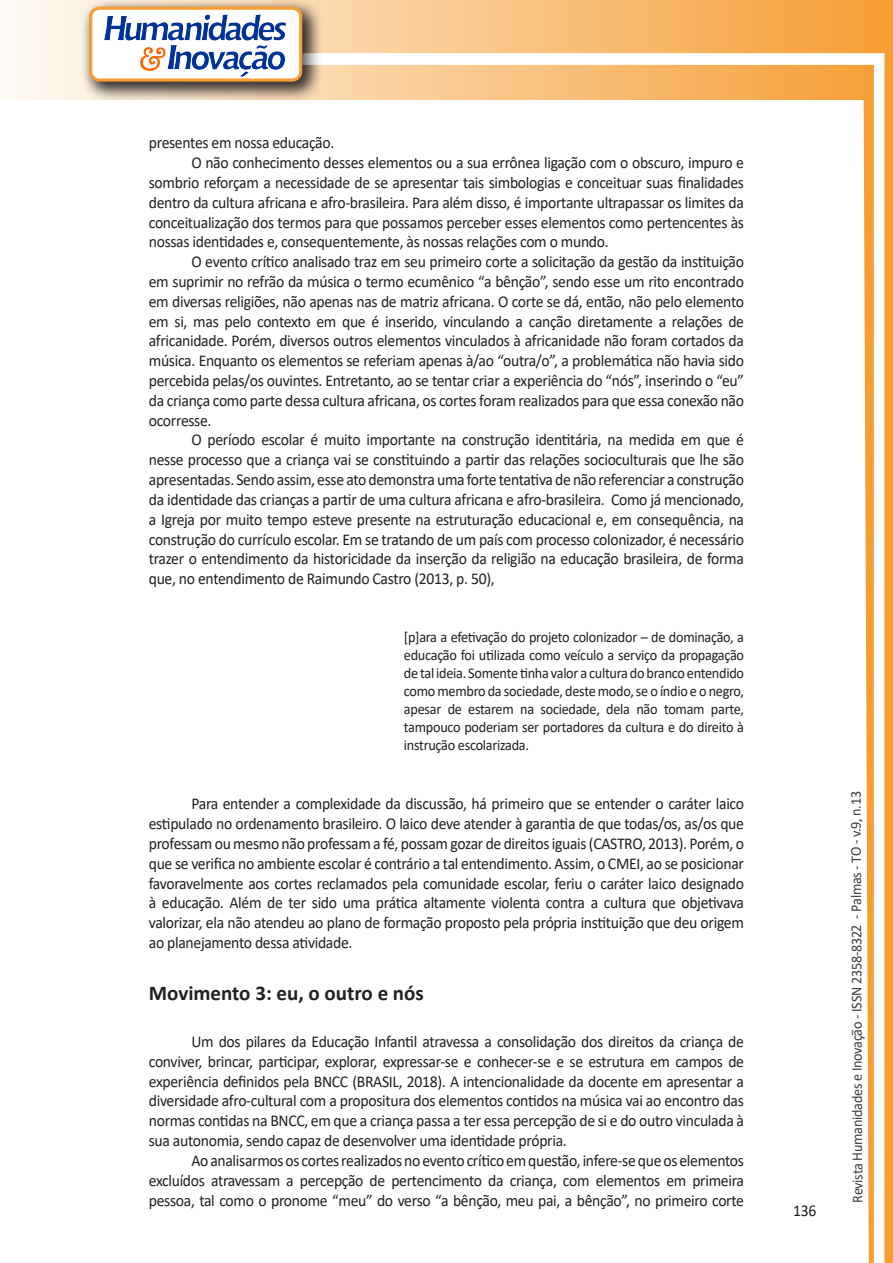
<style>
.page{position:relative;width:893px;height:1263px;background:#fff}
.page>*{position:absolute;margin:0;border:0;box-sizing:border-box;transform-origin:0 0}
.Titulo_2{font:700 21px "Calibri";color:#231f20}
.texto{font:16.5px/19.8px "Calibri";letter-spacing:-.02em;color:#231f20;text-align:justify;scale:.95 1}
.citacao{font:15px/18px "Calibri";letter-spacing:-.02em;color:#231f20;text-align:justify;scale:.95 1}
.t1{font:15px "Calibri";letter-spacing:-.025em;color:#3e3e3f;scale:.95 1}
</style>
<div class="page">
<svg style="left:5px;top:0;width:858px;height:100px;background:#f9c484"></svg>
<div style="left:302px;top:53px;width:582px;height:12px;background:#fff;border:2px solid #fff"></div>
<svg style="left:863px;top:0;width:30px;height:1263px"></svg>
<div style="left:81px;top:0;width:241px;height:102px;background:#231f20;opacity:.75"></div>
<div style="left:91px;top:8px;width:210px;height:72px;background:#fff;border-radius:9px"></div>
<img style="left:104px;top:14px;width:181px;height:62px">
<div style="left:89px;top:7px;width:213px;height:75px;border:3px solid #f69e34;border-radius:9px"></div>
<p class="texto" style="left:149px;top:133px;width:197px">presentes em nossa educação.</p>
<p class="texto" style="left:149px;top:152px;width:628px;text-indent:43px">O não conhecimento desses elementos ou a sua errônea ligação com o obscuro, impuro e sombrio reforçam a necessidade de se apresentar tais simbologias e conceituar suas finalidades dentro da cultura africana e afro-brasileira. Para além disso, é importante ultrapassar os limites da conceitualização dos termos para que possamos perceber esses elementos como pertencentes às nossas identidades e, consequentemente, às nossas relações com o mundo.</p>
<p class="texto" style="left:149px;top:251px;width:628px;text-indent:43px">O evento crítico analisado traz em seu primeiro corte a solicitação da gestão da instituição em suprimir no refrão da música o termo ecumênico “a bênção”, sendo esse um rito encontrado em diversas religiões, não apenas nas de matriz africana. O corte se dá, então, não pelo elemento em si, mas pelo contexto em que é inserido, vinculando a canção diretamente a relações de africanidade. Porém, diversos outros elementos vinculados à africanidade não foram cortados da música. Enquanto os elementos se referiam apenas à/ao “outra/o”, a problemática não havia sido percebida pelas/os ouvintes. Entretanto, ao se tentar criar a experiência do “nós”, inserindo o “eu” da criança como parte dessa cultura africana, os cortes foram realizados para que essa conexão não ocorresse.</p>
<p class="texto" style="left:149px;top:430px;width:628px;text-indent:43px">O período escolar é muito importante na construção identitária, na medida em que é nesse processo que a criança vai se constituindo a partir das relações socioculturais que lhe são apresentadas. Sendo assim, esse ato demonstra uma forte tentativa de não referenciar a construção da identidade das crianças a partir de uma cultura africana e afro-brasileira. Como já mencionado, a Igreja por muito tempo esteve presente na estruturação educacional e, em consequência, na construção do currículo escolar. Em se tratando de um país com processo colonizador, é necessário trazer o entendimento da historicidade da inserção da religião na educação brasileira, de forma que, no entendimento de Raimundo Castro (2013, p. 50),</p>
<p class="citacao" style="left:404px;top:627px;width:360px">[p]ara a efetivação do projeto colonizador – de dominação, a educação foi utilizada como veículo a serviço da propagação de tal ideia. Somente tinha valor a cultura do branco entendido como membro da sociedade, deste modo, se o índio e o negro, apesar de estarem na sociedade, dela não tomam parte, tampouco poderiam ser portadores da cultura e do direito à instrução escolarizada.</p>
<p class="texto" style="left:149px;top:794px;width:628px;text-indent:43px">Para entender a complexidade da discussão, há primeiro que se entender o caráter laico estipulado no ordenamento brasileiro. O laico deve atender à garantia de que todas/os, as/os que professam ou mesmo não professam a fé, possam gozar de direitos iguais (CASTRO, 2013). Porém, o que se verifica no ambiente escolar é contrário a tal entendimento. Assim, o CMEI, ao se posicionar favoravelmente aos cortes reclamados pela comunidade escolar, feriu o caráter laico designado à educação. Além de ter sido uma prática altamente violenta contra a cultura que objetivava valorizar, ela não atendeu ao plano de formação proposto pela própria instituição que deu origem ao planejamento dessa atividade.</p>
<p class="Titulo_2" style="left:149px;top:978px;width:277px">Movimento 3: eu, o outro e nós</p>
<p class="texto" style="left:149px;top:1031px;width:628px;text-indent:43px">Um dos pilares da Educação Infantil atravessa a consolidação dos direitos da criança de conviver, brincar, participar, explorar, expressar-se e conhecer-se e se estrutura em campos de experiência definidos pela BNCC (BRASIL, 2018). A intencionalidade da docente em apresentar a diversidade afro-cultural com a propositura dos elementos contidos na música vai ao encontro das normas contidas na BNCC, em que a criança passa a ter essa percepção de si e do outro vinculada à sua autonomia, sendo capaz de desenvolver uma identidade própria.</p>
<p class="texto" style="left:149px;top:1150px;width:628px;text-indent:43px">Ao analisarmos os cortes realizados no evento crítico em questão, infere-se que os elementos excluídos atravessam a percepção de pertencimento da criança, com elementos em primeira pessoa, tal como o pronome “meu” do verso “a bênção, meu pai, a bênção”, no primeiro corte</p>
<p class="texto" style="left:793px;top:1200px;width:26px">136</p>
<p class="t1" style="left:846px;top:1203px;width:435px;rotate:-90deg">Revista Humanidades e Inovação - ISSN 2358-8322 - Palmas - TO - v.9, n.13</p>
</div>
